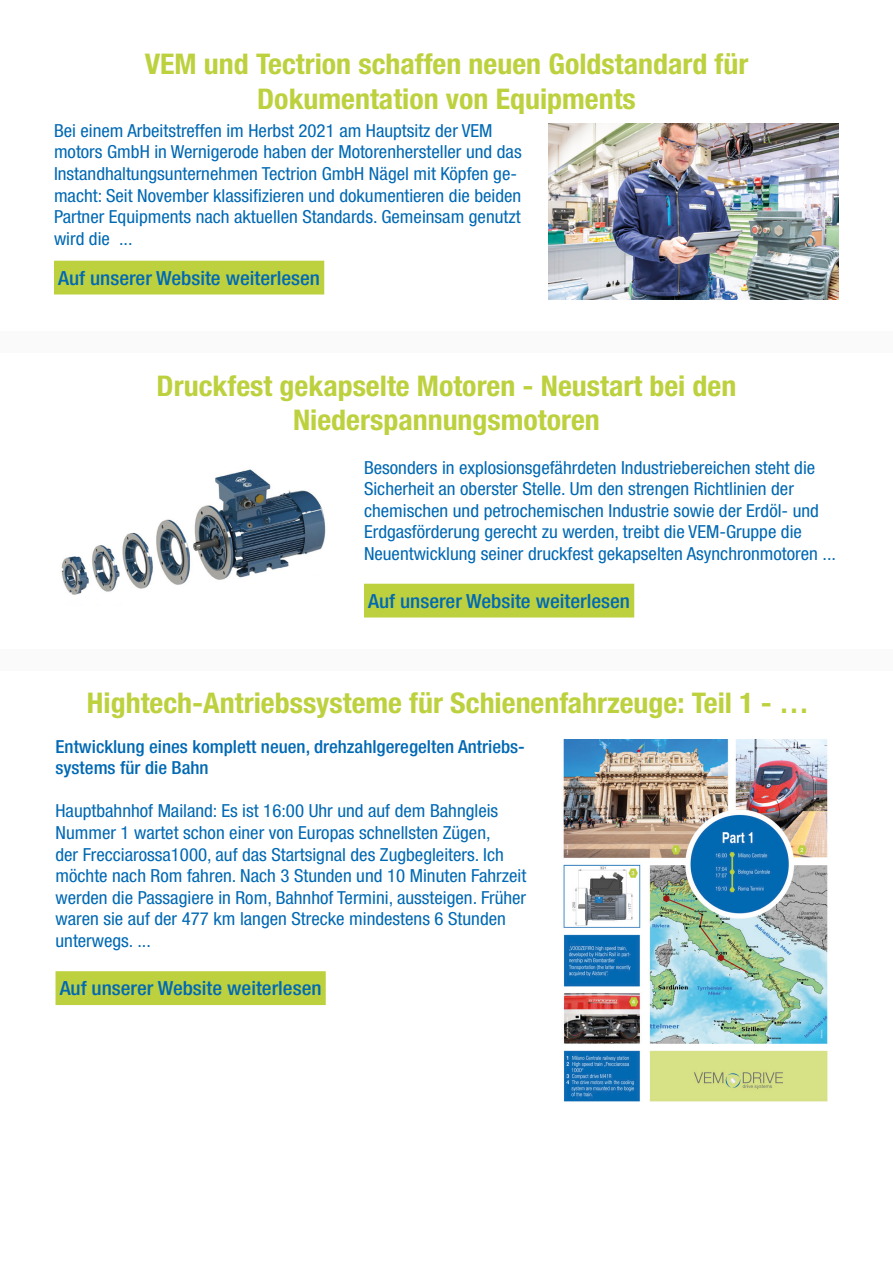
<style>
.page{position:relative;width:893px;height:1263px;background:#fff}
.page>*{position:absolute;margin:0;border:0;box-sizing:border-box;transform-origin:0 0}
.t1{font:700 condensed 28.5px/34.2px "Helvetica Neue LT Std";color:#bdd13e;text-align:center;scale:1.05 1}
.t2{font:500 condensed 19.5px "Helvetica Neue LT Std";color:#0069b4;scale:1.08 1}
.t3{font:condensed 18px/21.6px "Helvetica Neue LT Std";color:#0069b4;scale:1.05 1}
.t4{font:500 condensed 18px/21.6px "Helvetica Neue LT Std";color:#0069b4;scale:1.05 1}
</style>
<div class="page">
<div style="left:55px;top:261px;width:268px;height:33px;background:#bdd13e"></div>
<img style="left:549px;top:124px;width:290px;height:175px">
<div style="left:0;top:331px;width:893px;height:22px;background:#fafafa"></div>
<div style="left:365px;top:584px;width:268px;height:33px;background:#bdd13e"></div>
<img style="left:61px;top:469px;width:265px;height:126px">
<div style="left:56px;top:972px;width:269px;height:32px;background:#bdd13e"></div>
<div style="left:56px;top:971px;width:270px;height:34px;border:2px solid #bdd13e"></div>
<img style="left:563px;top:740px;width:265px;height:362px">
<div style="left:0;top:649px;width:893px;height:21px;background:#fafafa"></div>
<p class="t1" style="left:145px;top:47px;width:576px">VEM und Tectrion schaffen neuen Goldstandard für<br>Dokumentation von Equipments</p>
<p class="t3" style="left:54px;top:119px;width:447px">Bei einem Arbeitstreffen im Herbst 2021 am Hauptsitz der VEM motors GmbH in Wernigerode haben der Motorenhersteller und das Instandhaltungsunternehmen Tectrion GmbH Nägel mit Köpfen ge&shy;macht: Seit November klassifizieren und dokumentieren die beiden Partner Equipments nach aktuellen Standards. Gemeinsam genutzt wird die ...</p>
<p class="t2" style="left:58px;top:266px;width:244px">Auf unserer Website weiterlesen</p>
<p class="t1" style="left:157px;top:368px;width:554px">Druckfest gekapselte Motoren - Neustart bei den<br>Niederspannungsmotoren</p>
<p class="t3" style="left:364px;top:456px;width:451px">Besonders in explosionsgefährdeten Industriebereichen steht die Sicherheit an oberster Stelle. Um den strengen Richtlinien der chemischen und petrochemischen Industrie sowie der Erdöl- und Erdgasförderung gerecht zu werden, treibt die VEM-Gruppe die Neuentwicklung seiner druckfest gekapselten Asynchronmotoren ...</p>
<p class="t2" style="left:368px;top:589px;width:244px">Auf unserer Website weiterlesen</p>
<p class="t1" style="left:87px;top:685px;width:689px">Hightech-Antriebssysteme für Schienenfahrzeuge: Teil 1 - …</p>
<p class="t4" style="left:56px;top:735px;width:448px">Entwicklung eines komplett neuen, drehzahlgeregelten Antriebs&shy;systems für die Bahn</p>
<p class="t3" style="left:56px;top:800px;width:450px">Hauptbahnhof Mailand: Es ist 16:00 Uhr und auf dem Bahngleis Nummer 1 wartet schon einer von Europas schnellsten Zügen,<br>der Frecciarossa1000, auf das Startsignal des Zugbegleiters. Ich möchte nach Rom fahren. Nach 3 Stunden und 10 Minuten Fahrzeit werden die Passagiere in Rom, Bahnhof Termini, aussteigen. Früher waren sie auf der 477 km langen Strecke mindestens 6 Stunden unterwegs. ...</p>
<p class="t2" style="left:60px;top:976px;width:244px">Auf unserer Website weiterlesen</p>
</div>
